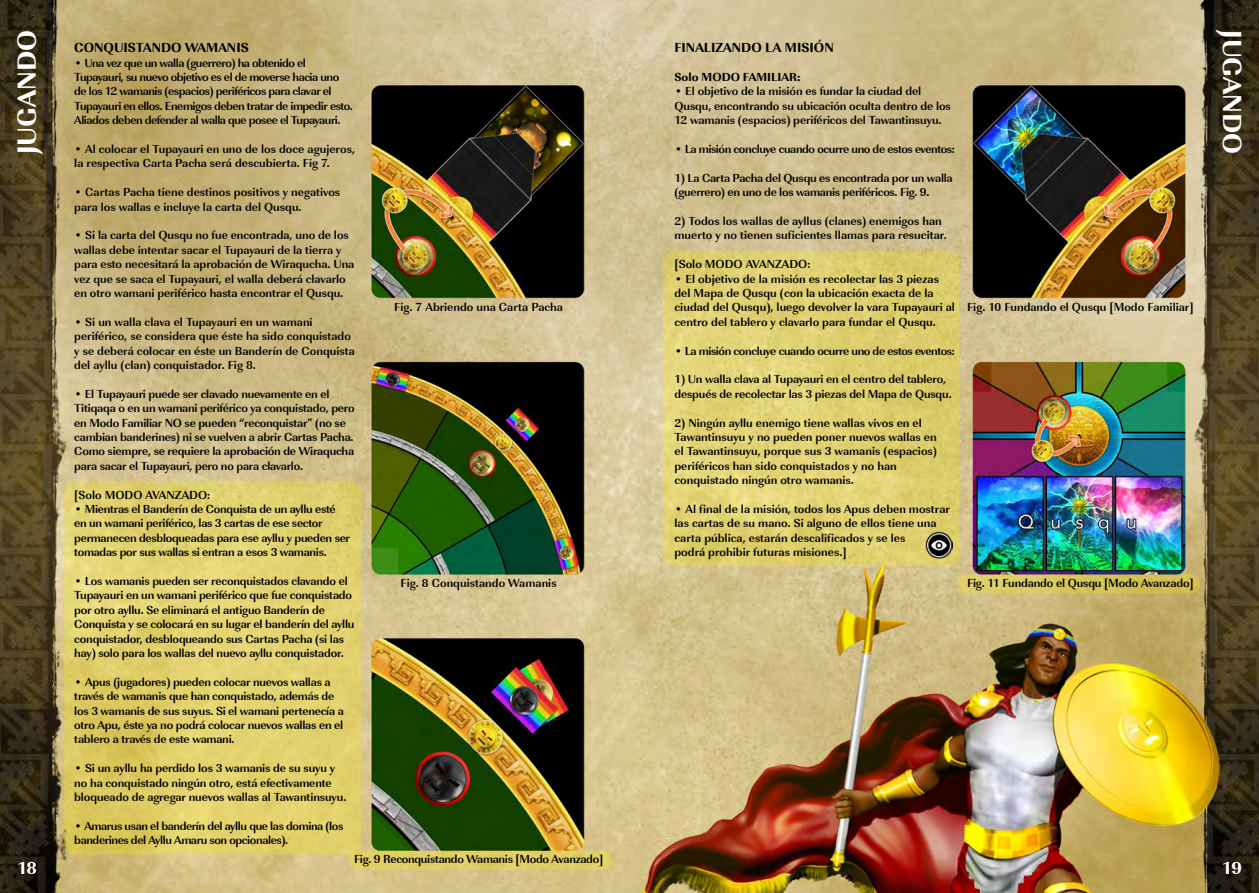
<style>
.page{position:relative;width:1259px;height:893px;background:#fff}
.page>*{position:absolute;margin:0;border:0;box-sizing:border-box;transform-origin:0 0}
.t1{font:700 27px "URW Imperial T Extr";color:#fff}
.t2{font:700 18px "URW Imperial T Extr";color:#fff}
.t3{font:700 13.5px "URW Imperial T Extr";color:#000}
.t4{font:700 12px/14.4px "URW Imperial T";letter-spacing:-.015em;color:#000}
.t5{font:700 12px/14.4px "URW Imperial T";letter-spacing:-.04em;color:#000}
.t6{font:700 12px/14.4px "URW Imperial T";letter-spacing:-.035em;color:#000}
.t7{font:700 12px "URW Imperial T Extr";color:#000}
</style>
<div class="page">
<img style="left:0;top:0;width:1259px;height:893px">
<div style="left:349px;top:850px;width:263px;height:20px;background:#e0ce67;border-radius:10px"></div>
<div style="left:957px;top:574px;width:243px;height:20px;background:linear-gradient(to right,#e0d06e,#cfbb4b);border-radius:10px"></div>
<svg style="left:663px;top:251px;width:296px;height:315px;background:#e0d072"></svg>
<svg style="left:64px;top:481px;width:297px;height:373px;background:#e1d06d"></svg>
<img style="left:925px;top:531px;width:27px;height:27px">
<h1 class="t1" style="left:11px;top:154px;width:126px;rotate:-90deg">JUGANDO</h1>
<h2 class="t2" style="left:17px;top:857px;width:22px">18</h2>
<p class="t3" style="left:74px;top:40px;width:176px">CONQUISTANDO WAMANIS</p>
<p class="t5" style="left:74px;top:56px;width:280px">• Una vez que un walla (guerrero) ha obtenido el Tupayauri, su nuevo objetivo es el de moverse hacia uno de los 12 wamanis (espacios) periféricos para clavar el Tupayauri en ellos. Enemigos deben tratar de impedir esto.<br>Aliados deben defender al walla que posee el Tupayauri.</p>
<p class="t4" style="left:74px;top:142px;width:282px">• Al colocar el Tupayauri en uno de los doce agujeros, la respectiva Carta Pacha será descubierta. Fig 7.</p>
<p class="t4" style="left:74px;top:185px;width:267px">• Cartas Pacha tiene destinos positivos y negativos para los wallas e incluye la carta del Qusqu.</p>
<p class="t4" style="left:74px;top:228px;width:282px">• Si la carta del Qusqu no fue encontrada, uno de los wallas debe intentar sacar el Tupayauri de la tierra y para esto necesitará la aprobación de Wiraqucha. Una vez que se saca el Tupayauri, el walla deberá clavarlo en otro wamani periférico hasta encontrar el Qusqu.</p>
<p class="t4" style="left:74px;top:315px;width:282px">• Si un walla clava el Tupayauri en un wamani periférico, se considera que éste ha sido conquistado y se deberá colocar en éste un Banderín de Conquista del ayllu (clan) conquistador. Fig 8.</p>
<p class="t4" style="left:74px;top:387px;width:282px">• El Tupayauri puede ser clavado nuevamente en el Titiqaqa o en un wamani periférico ya conquistado, pero en Modo Familiar NO se pueden “reconquistar” (no se cambian banderines) ni se vuelven a abrir Cartas Pacha.<br>Como siempre, se requiere la aprobación de Wiraqucha para sacar el Tupayauri, pero no para clavarlo.</p>
<p class="t4" style="left:74px;top:488px;width:137px">[Solo MODO AVANZADO:</p>
<p class="t4" style="left:74px;top:502px;width:277px">• Mientras el Banderín de Conquista de un ayllu esté en un wamani periférico, las 3 cartas de ese sector permanecen desbloqueadas para ese ayllu y pueden ser tomadas por sus wallas si entran a esos 3 wamanis.</p>
<p class="t4" style="left:74px;top:574px;width:282px">• Los wamanis pueden ser reconquistados clavando el Tupayauri en un wamani periférico que fue conquistado por otro ayllu. Se eliminará el antiguo Banderín de Conquista y se colocará en su lugar el banderín del ayllu conquistador, desbloqueando sus Cartas Pacha (si las hay) solo para los wallas del nuevo ayllu conquistador.</p>
<p class="t4" style="left:74px;top:675px;width:271px">• Apus (jugadores) pueden colocar nuevos wallas a través de wamanis que han conquistado, además de los 3 wamanis de sus suyus. Si el wamani pertenecía a otro Apu, éste ya no podrá colocar nuevos wallas en el tablero a través de este wamani.</p>
<p class="t4" style="left:74px;top:761px;width:274px">• Si un ayllu ha perdido los 3 wamanis de su suyu y no ha conquistado ningún otro, está efectivamente bloqueado de agregar nuevos wallas al Tawantinsuyu.</p>
<p class="t6" style="left:74px;top:819px;width:271px">• Amarus usan el banderín del ayllu que las domina (los banderines del Ayllu Amaru son opcionales).</p>
<p class="t4" style="left:394px;top:300px;width:170px">Fig. 7 Abriendo una Carta Pacha</p>
<p class="t4" style="left:400px;top:576px;width:158px">Fig. 8 Conquistando Wamanis</p>
<p class="t4" style="left:354px;top:852px;width:251px">Fig. 9 Reconquistando Wamanis [Modo Avanzado]</p>
<p class="t3" style="left:674px;top:40px;width:161px">FINALIZANDO LA MISIÓN</p>
<p class="t7" style="left:674px;top:70px;width:127px">Solo MODO FAMILIAR:</p>
<p class="t4" style="left:674px;top:84px;width:278px">• El objetivo de la misión es fundar la ciudad del<br>Qusqu, encontrando su ubicación oculta dentro de los<br>12 wamanis (espacios) periféricos del Tawantinsuyu.</p>
<p class="t6" style="left:674px;top:142px;width:282px">• La misión concluye cuando ocurre uno de estos eventos:</p>
<p class="t4" style="left:674px;top:171px;width:280px">1) La Carta Pacha del Qusqu es encontrada por un walla (guerrero) en uno de los wamanis periféricos. Fig. 9.</p>
<p class="t4" style="left:674px;top:214px;width:274px">2) Todos los wallas de ayllus (clanes) enemigos han muerto y no tienen suficientes llamas para resucitar.</p>
<p class="t4" style="left:674px;top:257px;width:137px">[Solo MODO AVANZADO:</p>
<p class="t4" style="left:674px;top:272px;width:282px">• El objetivo de la misión es recolectar las 3 piezas del Mapa de Qusqu (con la ubicación exacta de la ciudad del Qusqu), luego devolver la vara Tupayauri al centro del tablero y clavarlo para fundar el Qusqu.</p>
<p class="t6" style="left:674px;top:344px;width:282px">• La misión concluye cuando ocurre uno de estos eventos:</p>
<p class="t4" style="left:674px;top:372px;width:279px">1) Un walla clava al Tupayauri en el centro del tablero, después de recolectar las 3 piezas del Mapa de Qusqu.</p>
<p class="t4" style="left:674px;top:416px;width:264px">2) Ningún ayllu enemigo tiene wallas vivos en el Tawantinsuyu y no pueden poner nuevos wallas en el Tawantinsuyu, porque sus 3 wamanis (espacios) periféricos han sido conquistados y no han conquistado ningún otro wamanis.</p>
<p class="t4" style="left:674px;top:502px;width:277px">• Al final de la misión, todos los Apus deben mostrar las cartas de su mano. Si alguno de ellos tiene una carta pública, estarán descalificados y se les<br>podrá prohibir futuras misiones.]</p>
<p class="t4" style="left:967px;top:300px;width:228px">Fig. 10 Fundando el Qusqu [Modo Familiar]</p>
<p class="t4" style="left:967px;top:576px;width:228px">Fig. 11 Fundando el Qusqu [Modo Avanzado]</p>
<h1 class="t1" style="left:1248px;top:30px;width:126px;rotate:90deg">JUGANDO</h1>
<h2 class="t2" style="left:1222px;top:857px;width:22px">19</h2>
</div>
